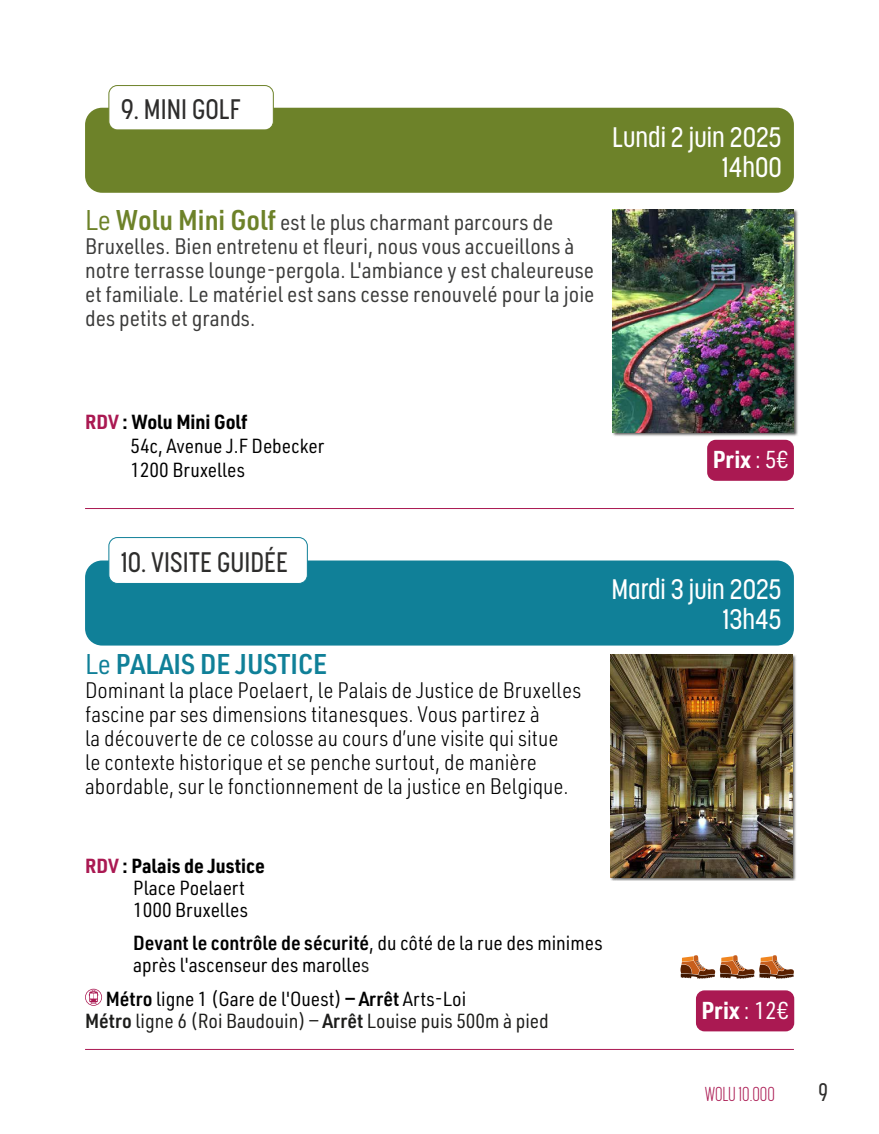
<style>
.page{position:relative;width:879px;height:1134px;background:#fff}
.page>*{position:absolute;margin:0;border:0;box-sizing:border-box;transform-origin:0 0}
.Date_-_heure{font:500 28px "Korolev Condensed";color:#fff}
.t1{font:500 28px "Korolev Condensed";color:#2e2d2c}
.Texte_11{font:600 28px "URWDIN Semi Cond";color:#108098}
.t2{font:500 25.2px "Korolev Compressed";color:#2e2d2c}
.Prix{font:700 24px "URWDIN Semi Cond";color:#fff}
.Texte_11-2{font:300 22px/24px "URWDIN Semi Cond";color:#000}
.Texte_11-3{font:22px/24px "URWDIN Semi Cond";color:#3c3c3b}
.RDV_-_Info{font:20px "URWDIN Semi Cond";color:#000}
.t3{font:600 20px "URWDIN Semi Cond";color:#000}
.t4{font:20px "URWDIN Semi Cond";color:#1d1d1b}
.t5{font:700 20px "URWDIN Semi Cond";color:#000}
.t6{font:300 20px "Korolev Compressed";color:#aa1952}
.s1{font-size:28px;color:#6d8229}
.s2{font-weight:600;font-size:28px;color:#6d8229}
.s3{color:#aa1952}
.s4{font-weight:400}
.s5{color:#1d1d1b}
.s6{font-weight:600}
</style>
<div class="page">
<hr style="left:85px;top:508px;width:709px;height:1px;background:#aa1952">
<hr style="left:85px;top:1049px;width:709px;height:1px;background:#aa1952">
<div style="left:85px;top:108px;width:709px;height:85px;background:#6d8229;border-radius:17px"></div>
<div style="left:109px;top:86px;width:164px;height:44px;background:#fff;border-radius:9px"></div>
<div style="left:108px;top:85px;width:166px;height:45px;border:1px solid #6d8229;border-radius:9px"></div>
<div style="left:707px;top:440px;width:87px;height:41px;background:#aa1952;border-radius:9px"></div>
<div style="left:85px;top:560px;width:709px;height:85px;background:#108098;border-radius:17px"></div>
<div style="left:109px;top:537px;width:198px;height:46px;background:#fff;border-radius:9px"></div>
<div style="left:108px;top:537px;width:200px;height:47px;border:1px solid #108098;border-radius:9px"></div>
<svg style="left:85px;top:989px;width:17px;height:17px"></svg>
<div style="left:696px;top:990px;width:98px;height:41px;background:#aa1952;border-radius:9px"></div>
<svg style="left:680px;top:955px;width:114px;height:23px"></svg>
<div style="left:612px;top:209px;width:186px;height:228px;background:#1d1d1b;opacity:.75"></div>
<img style="left:612px;top:210px;width:182px;height:222px">
<div style="left:610px;top:654px;width:186px;height:227px;background:#1d1d1b;opacity:.75"></div>
<img style="left:611px;top:654px;width:181px;height:223px">
<p class="t1" style="left:121px;top:93px;width:122px">9. MINI GOLF</p>
<p class="Texte_11-3" style="left:85px;top:209px;width:511px"><span class="s1">Le</span> <span class="s2">Wolu Mini Golf</span> est le plus charmant parcours de Bruxelles. Bien entretenu et fleuri, nous vous accueillons à notre terrasse lounge-pergola. L'ambiance y est chaleureuse et familiale. Le matériel est sans cesse renouvelé pour la joie des petits et grands.</p>
<p class="Date_-_heure" style="left:612px;top:120px;width:171px">Lundi 2 juin 2025</p>
<p class="Date_-_heure" style="left:722px;top:150px;width:62px">14h00</p>
<p class="t5" style="left:85px;top:408px;width:164px"><span class="s3">RDV</span> : Wolu Mini Golf</p>
<p class="RDV_-_Info" style="left:130px;top:433px;width:195px">54c, Avenue J.F Debecker</p>
<p class="RDV_-_Info" style="left:130px;top:457px;width:116px">1200 Bruxelles</p>
<p class="Prix" style="left:713px;top:443px;width:77px">Prix <span class="s4">: 5€</span></p>
<p class="t1" style="left:121px;top:545px;width:169px">10. VISITE GUIDÉE</p>
<p class="Texte_11" style="left:85px;top:645px;width:244px"><span class="s4">Le</span> PALAIS DE JUSTICE</p>
<p class="Texte_11-2" style="left:85px;top:678px;width:498px">Dominant la place Poelaert, le Palais de Justice de Bruxelles fascine par ses dimensions titanesques. Vous partirez à<br>la découverte de ce colosse au cours d’une visite qui situe<br>le contexte historique et se penche surtout, de manière abordable, sur le fonctionnement de la justice en Belgique.</p>
<p class="Date_-_heure" style="left:611px;top:573px;width:172px">Mardi 3 juin 2025</p>
<p class="Date_-_heure" style="left:722px;top:603px;width:61px">13h45</p>
<p class="t5" style="left:85px;top:852px;width:181px"><span class="s3">RDV</span> : Palais de Justice</p>
<p class="RDV_-_Info" style="left:133px;top:875px;width:113px">Place Poelaert</p>
<p class="RDV_-_Info" style="left:133px;top:897px;width:116px">1000 Bruxelles</p>
<p class="t3" style="left:133px;top:930px;width:471px">Devant le contrôle de sécurité<span class="s4">, du côté de la rue des minimes</span></p>
<p class="RDV_-_Info" style="left:133px;top:952px;width:238px">après l'ascenseur des marolle<span class="s5">s</span></p>
<p class="RDV_-_Info" style="left:106px;top:985px;width:362px"><span class="s6">Métro</span> ligne 1 (Gare de l'Ouest) <span class="s6">— Arrêt</span> Arts-Loi</p>
<p class="t4" style="left:85px;top:1007px;width:465px"><span class="s6">Métro</span> ligne 6 (Roi Baudouin) — <span class="s6">Arrêt</span> Louise puis 500m à pied</p>
<p class="Prix" style="left:701px;top:994px;width:88px">Prix <span class="s4">: 12€</span></p>
<p class="t6" style="left:705px;top:1083px;width:71px">WOLU 10.000</p>
<p class="t2" style="left:818px;top:1078px;width:11px">9</p>
</div>
